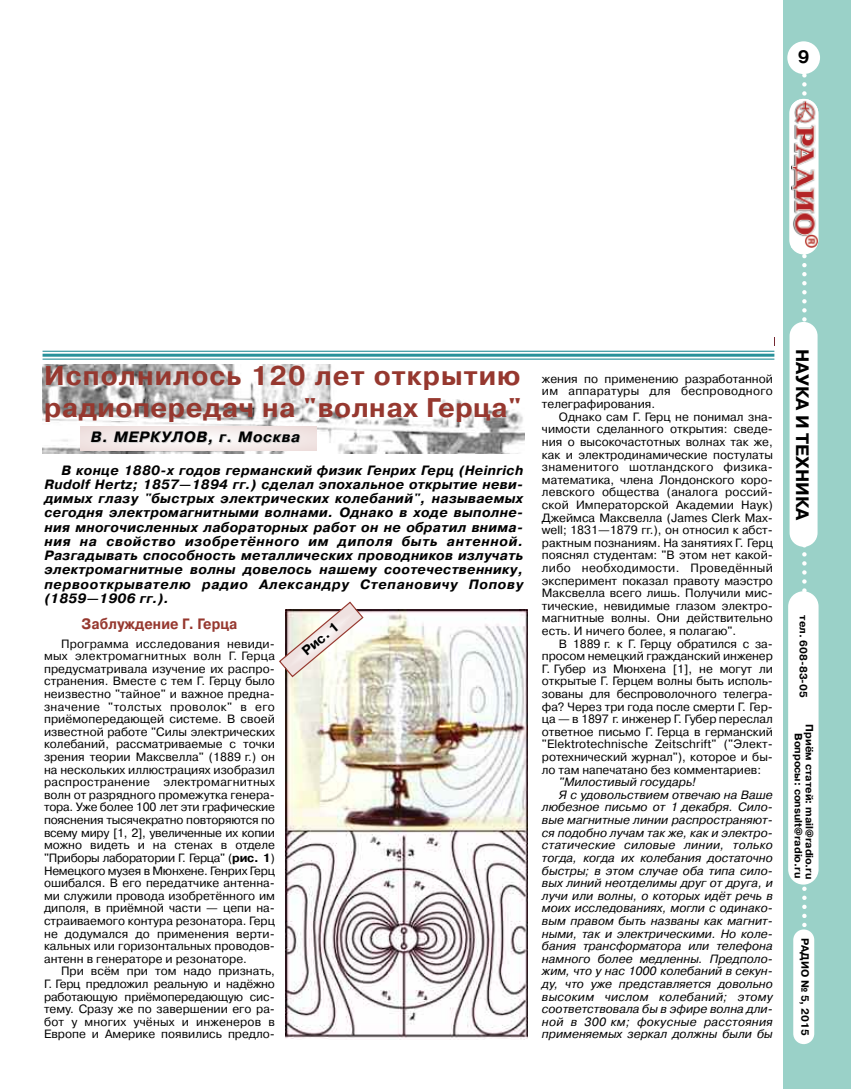
<style>
.page{position:relative;width:851px;height:1089px;background:#fff}
.page>*{position:absolute;margin:0;border:0;box-sizing:border-box;transform-origin:0 0}
.t1{font:700 27px/32.4px "Pragmatica C";letter-spacing:.03em;color:#96382f}
.t2{font:700 18px "Pragmatica C";color:#000}
.t3{font:italic 700 15px "Pragmatica C";letter-spacing:.05em;color:#000}
.t4{font:700 15px "Pragmatica C";letter-spacing:.005em;color:#96382f;scale:.9 1}
.t5{font:italic 700 13.5px/14.2px "Pragmatica C";letter-spacing:.05em;color:#000;text-align:justify}
.t6{font:700 13.5px "Pragmatica C";color:#000}
.t7{font:12px/12.6px "Pragmatica C";color:#000;text-align:justify}
.t8{font:italic 12px "Pragmatica C";color:#000}
.t9{font:italic 12px "Pragmatica C";letter-spacing:.025em;color:#000}
.t10{font:italic 12px "Pragmatica C";letter-spacing:.02em;color:#000}
.t11{font:700 10.5px/11.1px "Pragmatica C";color:#000;text-align:right}
.s1{color:#ccc}
.s2{font-weight:700}
</style>
<div class="page">
<div style="left:782px;top:0;width:68px;height:1089px;background:#9ad1c8"></div>
<div style="left:793px;top:929px;width:21px;height:115px;background:#fff;border-radius:10px"></div>
<div style="left:789px;top:322px;width:28px;height:225px;background:#fff;border-radius:14px"></div>
<div style="left:787px;top:41px;width:32px;height:33px;background:#fff;border-radius:50%"></div>
<div style="left:788px;top:591px;width:30px;height:293px;background:#fff;border-radius:15px"></div>
<div style="left:789px;top:99px;width:29px;height:155px;background:#fff;border-radius:15px"></div>
<img style="left:791px;top:99px;width:27px;height:149px">
<svg style="left:43px;top:350px;width:731px;height:4px;fill:#bedde0"></svg>
<hr style="left:43px;top:351px;width:731px;height:1px;background:#28919a">
<hr style="left:43px;top:354px;width:731px;height:3px;background:#28919a">
<hr style="left:43px;top:358px;width:731px;height:2px;background:#28919a">
<img style="left:43px;top:365px;width:481px;height:88px">
<svg style="left:81px;top:426px;width:236px;height:25px"></svg>
<svg style="left:527px;top:609px;width:1px;height:430px"></svg>
<img style="left:285px;top:609px;width:242px;height:430px">
<svg style="left:279px;top:601px;width:85px;height:77px"></svg>
<svg style="left:801px;top:73px;width:5px;height:857px"></svg>
<h2 class="t2" style="left:797px;top:46px;width:13px">9</h2>
<h1 class="t1" style="left:44px;top:359px;width:479px">Исполнилось 120 лет открытию радиопередач на "волнах Герца"</h1>
<p class="t3" style="left:92px;top:428px;width:211px"><span class="s1">В</span>. МЕРКУЛОВ, г. Москв<span class="s1">а</span></p>
<p class="t5" style="left:44px;top:463px;width:480px;text-indent:17px">В конце 1880-х годов германский физик Генрих Герц (Heinrich Rudolf Hertz; 1857—1894 гг.) сделал эпохальное открытие неви&shy;димых глазу "быстрых электрических колебаний", называемых сегодня электромагнитными волнами. Однако в ходе выполне&shy;ния многочисленных лабораторных работ он не обратил внима&shy;ния на свойство изобретённого им диполя быть антенной.<br>Разгадывать способность металлических проводников излучать электромагнитные волны довелось нашему соотечественнику, первооткрывателю радио Александру Степановичу Попову (1859—1906 гг.).</p>
<p class="t6" style="left:298px;top:646px;width:45px;rotate:-40deg">Рис. 1</p>
<p class="t4" style="left:82px;top:614px;width:175px">Заблуждение Г. Герца</p>
<p class="t7" style="left:44px;top:637px;width:232px;text-indent:17px">Программа исследования невиди&shy;мых электромагнитных волн Г. Герца предусматривала изучение их распро&shy;странения. Вместе с тем Г. Герцу было неизвестно "тайное" и важное предна&shy;значение "толстых проволок" в его приёмопередающей системе. В своей известной работе "Силы электрических колебаний, рассматриваемые с точки зрения теории Максвелла" (1889 г.) он на нескольких иллюстрациях изобразил распространение электромагнитных волн от разрядного промежутка генера&shy;тора. Уже более 100 лет эти графические пояснения тысячекратно повторяются по всему миру [1, 2], увеличенные их копии можно видеть и на стенах в отделе "Приборы лаборатории Г. Герца" (<span class="s2">рис. 1</span>)<br>Немецкого музея в Мюнхене. Генрих Герц ошибался. В его передатчике антенна&shy;ми служили провода изобретённого им диполя, в приёмной части — цепи на&shy;страиваемого контура резонатора. Герц не додумался до применения верти&shy;кальных или горизонтальных проводов&shy;антенн в генераторе и резонаторе.</p>
<p class="t7" style="left:44px;top:964px;width:232px;text-indent:17px">При всём при том надо признать, Г. Герц предложил реальную и надёжно работающую приёмопередающую сис&shy;тему. Сразу же по завершении его ра&shy;бот у многих учёных и инженеров в Европе и Америке появились предло-</p>
<p class="t7" style="left:542px;top:372px;width:232px">жения по применению разработанной им аппаратуры для беспроводного телеграфирования.</p>
<p class="t7" style="left:542px;top:410px;width:232px;text-indent:17px">Однако сам Г. Герц не понимал зна&shy;чимости сделанного открытия: сведе&shy;ния о высокочастотных волнах так же, как и электродинамические постулаты знаменитого шотландского физика&shy;математика, члена Лондонского коро&shy;левского общества (аналога россий&shy;ской Императорской Академии Наук)<br>Джеймса Максвелла (James Clerk Max&shy;well; 1831—1879 гг.), он относил к абст&shy;рактным познаниям. На занятиях Г. Герц пояснял студентам: "В этом нет какой&shy;либо необходимости. Проведённый эксперимент показал правоту маэстро Максвелла всего лишь. Получили мис&shy;тические, невидимые глазом электро&shy;магнитные волны. Они действительно есть. И ничего более, я полагаю".</p>
<p class="t7" style="left:542px;top:637px;width:232px;text-indent:17px">В 1889 г. к Г. Герцу обратился с за&shy;просом немецкий гражданский инженер Г. Губер из Мюнхена [1], не могут ли открытые Г. Герцем волны быть исполь&shy;зованы для беспроволочного телегра&shy;фа? Через три года после смерти Г. Гер&shy;ца — в 1897 г. инженер Г. Губер переслал ответное письмо Г. Герца в германский "Elektrotechnische Zeitschrift" ("Элект&shy;ротехнический журнал"), которое и бы&shy;ло там напечатано без комментариев:</p>
<p class="t8" style="left:559px;top:775px;width:138px">"Милостивый государь!</p>
<p class="t8" style="left:559px;top:787px;width:215px">Я с удовольствием отвечаю на Ваше</p>
<p class="t8" style="left:542px;top:800px;width:232px">любезное письмо от 1 декабря. Сило-</p>
<p class="t8" style="left:542px;top:813px;width:232px">вые магнитные линии распространяют-</p>
<p class="t8" style="left:542px;top:825px;width:232px">ся подобно лучам так же, как и электро-</p>
<p class="t9" style="left:542px;top:838px;width:232px">статические силовые линии, только</p>
<p class="t8" style="left:542px;top:850px;width:232px">тогда, когда их колебания достаточно</p>
<p class="t8" style="left:542px;top:863px;width:232px">быстры; в этом случае оба типа сило-</p>
<p class="t8" style="left:542px;top:876px;width:232px">вых линий неотделимы друг от друга, и</p>
<p class="t8" style="left:542px;top:888px;width:232px">лучи или волны, о которых идёт речь в</p>
<p class="t8" style="left:542px;top:901px;width:232px">моих исследованиях, могли с одинако-</p>
<p class="t8" style="left:542px;top:913px;width:232px">вым правом быть названы как магнит-</p>
<p class="t8" style="left:542px;top:926px;width:232px">ными, так и электрическими. Но коле-</p>
<p class="t8" style="left:542px;top:939px;width:232px">бания трансформатора или телефона</p>
<p class="t8" style="left:542px;top:951px;width:232px">намного более медленны. Предполо-</p>
<p class="t8" style="left:542px;top:964px;width:232px">жим, что у нас 1000 колебаний в секун-</p>
<p class="t8" style="left:542px;top:976px;width:232px">ду, что уже представляется довольно</p>
<p class="t9" style="left:542px;top:989px;width:232px">высоким числом колебаний; этому</p>
<p class="t8" style="left:542px;top:1002px;width:232px">соответствовала бы в эфире волна дли-</p>
<p class="t10" style="left:542px;top:1014px;width:232px">ной в 300 км; фокусные расстояния</p>
<p class="t8" style="left:542px;top:1027px;width:232px">применяемых зеркал должны были бы</p>
<h2 class="t2" style="left:812px;top:348px;width:173px;rotate:90deg">НАУКА И ТЕХНИКА</h2>
<p class="t11" style="left:809px;top:615px;width:84px;rotate:90deg">тел. 608 83 05</p>
<p class="t11" style="left:814px;top:724px;width:156px;rotate:90deg">Приём статей: mail@radio.ru<br>Вопросы: consult@radio.ru</p>
<p class="t11" style="left:810px;top:938px;width:99px;rotate:90deg">РАДИО № 5, 2015</p>
</div>
